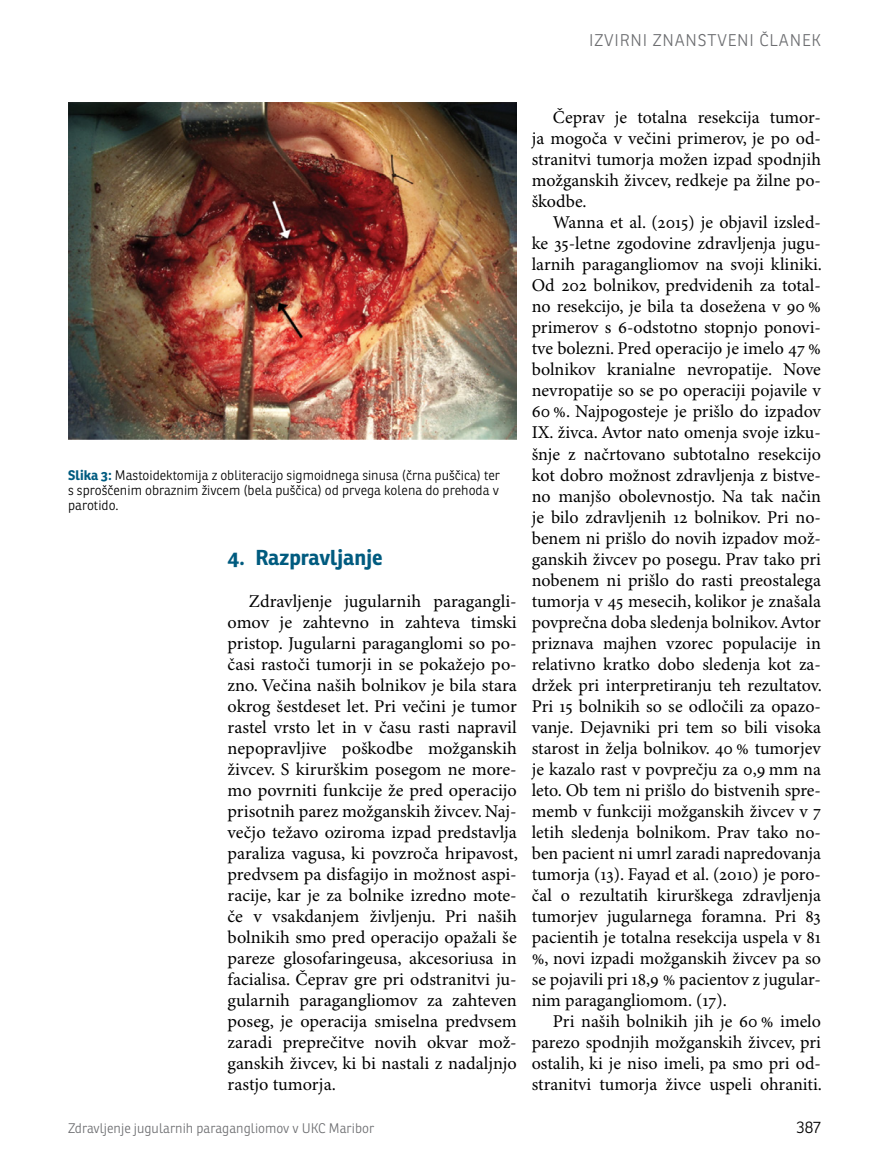
<style>
.page{position:relative;width:872px;height:1166px;background:#fff}
.page>*{position:absolute;margin:0;border:0;box-sizing:border-box;transform-origin:0 0}
.t1{font:700 21px "Ronnia";color:#005b7f}
.t2{font:18px/21px "Minion Pro";color:#000;text-align:justify}
.t3{font:300 16.5px "Ronnia";letter-spacing:.05em;color:#6d6e71}
.t4{font:300 16.5px "Ronnia";color:#000}
.t5{font:300 13.5px/15px "Ronnia";color:#000;text-align:justify}
.t6{font:300 13.5px "Ronnia";color:#6d6e71}
.s1{font-weight:700;color:#005b7f}
</style>
<div class="page">
<img style="left:68px;top:102px;width:449px;height:337px">
<p class="t3" style="left:589px;top:30px;width:231px">Izvi rni znanstveni članek</p>
<p class="t5" style="left:68px;top:468px;width:433px"><span class="s1">Slika 3:</span> Mastoidektomija z obliteracijo sigmoidnega sinusa (črna puščica) ter s sproščenim obraznim živcem (bela puščica) od prvega kolena do prehoda v parotido.</p>
<p class="t1" style="left:227px;top:543px;width:156px">4. Razpravljanje</p>
<p class="t2" style="left:227px;top:591px;width:292px;text-indent:21px">Zdravljenje jugularnih paragangli&shy;omov je zahtevno in zahteva timski pristop. Jugularni paraganglomi so po&shy;časi rastoči tumorji in se pokažejo po&shy;zno. Večina naših bolnikov je bila stara okrog šestdeset let. Pri večini je tumor rastel vrsto let in v času rasti napravil nepopravljive poškodbe možganskih živcev. S kirurškim posegom ne more&shy;mo povrniti funkcije že pred operacijo prisotnih parez možganskih živcev. Naj&shy;večjo težavo oziroma izpad predstavlja paraliza vagusa, ki povzroča hripavost, predvsem pa disfagijo in možnost aspi&shy;racije, kar je za bolnike izredno mote&shy;če v vsakdanjem življenju. Pri naših bolnikih smo pred operacijo opažali še pareze glosofaringeusa, akcesoriusa in facialisa. Čeprav gre pri odstranitvi ju&shy;gularnih paragangliomov za zahteven poseg, je operacija smiselna predvsem zaradi preprečitve novih okvar mož&shy;ganskih živcev, ki bi nastali z nadaljnjo rastjo tumorja.</p>
<p class="t2" style="left:531px;top:108px;width:291px;text-indent:21px">Čeprav je totalna resekcija tumor&shy;ja mogoča v večini primerov, je po od&shy;stranitvi tumorja možen izpad spodnjih možganskih živcev, redkeje pa žilne po&shy;škodbe.</p>
<p class="t2" style="left:531px;top:213px;width:292px;text-indent:21px">Wanna et al. (2015) je objavil izsled&shy;ke 35-letne zgodovine zdravljenja jugu&shy;larnih paragangliomov na svoji kliniki.<br>Od 202 bolnikov, predvidenih za total&shy;no resekcijo, je bila ta dosežena v 90 % primerov s 6-odstotno stopnjo ponovi&shy;tve bolezni. Pred operacijo je imelo 47 % bolnikov kranialne nevropatije. Nove nevropatije so se po operaciji pojavile v 60 %. Najpogosteje je prišlo do izpadov IX. živca. Avtor nato omenja svoje izku&shy;šnje z načrtovano subtotalno resekcijo kot dobro možnost zdravljenja z bistve&shy;no manjšo obolevnostjo. Na tak način je bilo zdravljenih 12 bolnikov. Pri no&shy;benem ni prišlo do novih izpadov mož&shy;ganskih živcev po posegu. Prav tako pri nobenem ni prišlo do rasti preostalega tumorja v 45 mesecih, kolikor je znašala povprečna doba sledenja bolnikov. Avtor priznava majhen vzorec populacije in relativno kratko dobo sledenja kot za&shy;držek pri interpretiranju teh rezultatov.<br>Pri 15 bolnikih so se odločili za opazo&shy;vanje. Dejavniki pri tem so bili visoka starost in želja bolnikov. 40 % tumorjev je kazalo rast v povprečju za 0,9 mm na leto. Ob tem ni prišlo do bistvenih spre&shy;memb v funkciji možganskih živcev v 7 letih sledenja bolnikom. Prav tako no&shy;ben pacient ni umrl zaradi napredovanja tumorja (13). Fayad et al. (2010) je poro&shy;čal o rezultatih kirurškega zdravljenja tumorjev jugularnega foramna. Pri 83 pacientih je totalna resekcija uspela v 81 %, novi izpadi možganskih živcev pa so se pojavili pri 18,9 % pacientov z jugular&shy;nim paragangliomom. (17).</p>
<p class="t2" style="left:531px;top:1011px;width:292px;text-indent:21px">Pri naših bolnikih jih je 60 % imelo parezo spodnjih možganskih živcev, pri ostalih, ki je niso imeli, pa smo pri od&shy;stranitvi tumorja živce uspeli ohraniti.</p>
<p class="t6" style="left:68px;top:1119px;width:308px">Zdravljenje jugularnih paragangliomov v UKC Maribor</p>
<p class="t4" style="left:796px;top:1116px;width:26px">387</p>
</div>
